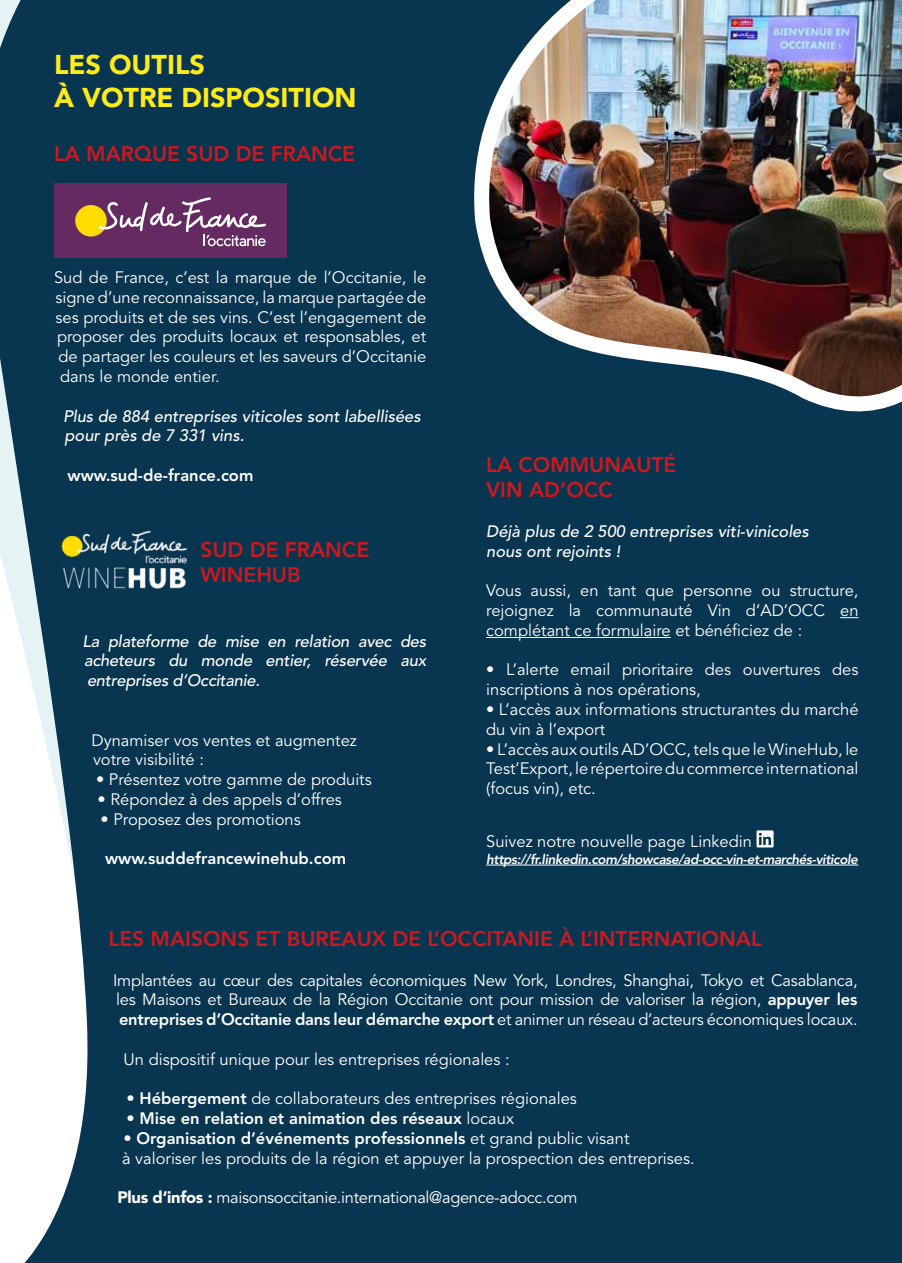
<style>
.page{position:relative;width:902px;height:1263px;background:#fff}
.page>*{position:absolute;margin:0;border:0;box-sizing:border-box;transform-origin:0 0}
.t1{font:900 27px/32.4px "Avenir LT Std";color:#feeb17}
.t2{font:800 21px/25.2px "Avenir LT Std";color:#cd191e}
.t3{font:16.5px/19.8px "Avenir LT Std";color:#fff;text-align:justify}
.t4{font:italic 500 16.5px/19.8px "Avenir LT Std";color:#fff}
.t5{font:800 16.5px "Avenir LT Std";color:#fff}
.t6{font:16.5px "Avenir LT Std";letter-spacing:-.02em;color:#fff}
.t7{font:italic 800 13.5px "Avenir LT Std";letter-spacing:-.03em;color:#fff}
.s1{font-weight:800}
.s2{font-weight:400}
.s3{font-weight:900}
</style>
<div class="page">
<div style="left:0;top:0;width:901px;height:1263px;background:#083550"></div>
<img style="left:457px;top:0;width:444px;height:456px">
<svg style="left:840px;top:617px;width:18px;height:1px"></svg>
<hr style="left:486px;top:637px;width:184px;height:1px;background:#fff">
<div style="left:54px;top:184px;width:232px;height:74px;background:#652a61"></div>
<div style="left:75px;top:205px;width:32px;height:32px;background:#fd0;border-radius:50%"></div>
<svg style="left:99px;top:197px;width:167px;height:49px"></svg>
<img style="left:54px;top:524px;width:140px;height:69px">
<hr style="left:486px;top:865px;width:372px;height:1px;background:#fff">
<svg style="left:756px;top:830px;width:17px;height:17px"></svg>
<h1 class="t1" style="left:54px;top:49px;width:304px">LES OUTILS<br>À VOTRE DISPOSITION</h1>
<p class="t2" style="left:54px;top:142px;width:302px">LA MARQUE SUD DE FRANCE</p>
<p class="t3" style="left:54px;top:268px;width:374px">Sud de France, c’est la marque de l’Occitanie, le signe d’une reconnaissance, la marque partagée de ses produits et de ses vins. C’est l’engagement de proposer des produits locaux et responsables, et de partager les couleurs et les saveurs d’Occitanie dans le monde entier.</p>
<p class="t4" style="left:63px;top:408px;width:359px">Plus de 884 entreprises viticoles sont labellisées pour près de 7 331 vins.</p>
<p class="t5" style="left:67px;top:466px;width:187px">www.sud-de-france.com</p>
<p class="t2" style="left:200px;top:537px;width:170px">SUD DE FRANCE<br>WINEHUB</p>
<p class="t4" style="left:82px;top:633px;width:345px;text-align:justify">La plateforme de mise en relation avec des acheteurs du monde entier, réservée aux entreprises d’Occitanie.</p>
<p class="t3" style="left:91px;top:731px;width:267px">Dynamiser vos ventes et augmentez votre visibilité :</p>
<p class="t3" style="left:96px;top:770px;width:277px">• Présentez votre gamme de produits</p>
<p class="t3" style="left:97px;top:790px;width:246px">• Répondez à des appels d’offres</p>
<p class="t3" style="left:100px;top:810px;width:202px">• Proposez des promotions</p>
<p class="t5" style="left:105px;top:850px;width:243px">www.suddefrancewinehub.com</p>
<p class="t2" style="left:486px;top:452px;width:192px">LA COMMUNAUTÉ<br>VIN AD’OCC</p>
<p class="t4" style="left:486px;top:523px;width:324px">Déjà plus de 2 500 entreprises viti-vinicoles nous ont rejoints !</p>
<p class="t3" style="left:486px;top:581px;width:374px">Vous aussi, en tant que personne ou structure, rejoignez la communauté Vin d’AD’OCC en complétant ce formulaire et bénéficiez de :</p>
<p class="t3" style="left:486px;top:661px;width:374px">• L’alerte email prioritaire des ouvertures des inscriptions à nos opérations,</p>
<p class="t3" style="left:486px;top:700px;width:374px">• L’accès aux informations structurantes du marché du vin à l’export</p>
<p class="t3" style="left:486px;top:740px;width:374px">• L’accès aux outils AD’OCC, tels que le WineHub, le Test’Export, le répertoire du commerce international (focus vin), etc.</p>
<p class="t3" style="left:486px;top:833px;width:267px">Suivez notre nouvelle page Linkedin</p>
<p class="t7" style="left:486px;top:853px;width:373px">https://fr.linkedin.com/showcase/ad-occ-vin-et-marchés-viticole</p>
<p class="t2" style="left:109px;top:926px;width:654px">LES MAISONS ET BUREAUX DE L’OCCITANIE À L’INTERNATIONAL</p>
<p class="t3" style="left:113px;top:971px;width:746px">Implantées au cœur des capitales économiques New York, Londres, Shanghai, Tokyo et Casablanca, les Maisons et Bureaux de la Région Occitanie ont pour mission de valoriser la région, <span class="s1">appuyer les entreprises d’Occitanie dans leur démarche export</span> et animer un réseau d’acteurs économiques locaux.</p>
<p class="t3" style="left:124px;top:1050px;width:387px">Un dispositif unique pour les entreprises régionales :</p>
<p class="t3" style="left:127px;top:1089px;width:452px">• <span class="s1">Hébergement</span> de collaborateurs des entreprises régionales</p>
<p class="t5" style="left:127px;top:1109px;width:389px"><span class="s2">•</span> Mise en relation et animation des réseaux <span class="s2">locaux</span></p>
<p class="t3" style="left:122px;top:1129px;width:574px">• <span class="s1">Organisation d’événements professionnels</span> et grand public visant<br>à valoriser les produits de la région et appuyer la prospection des entreprises.</p>
<p class="t6" style="left:118px;top:1189px;width:461px"><span class="s3">Plus d’infos :</span> maisonsoccitanie.international@agence-adocc.com</p>
</div>
